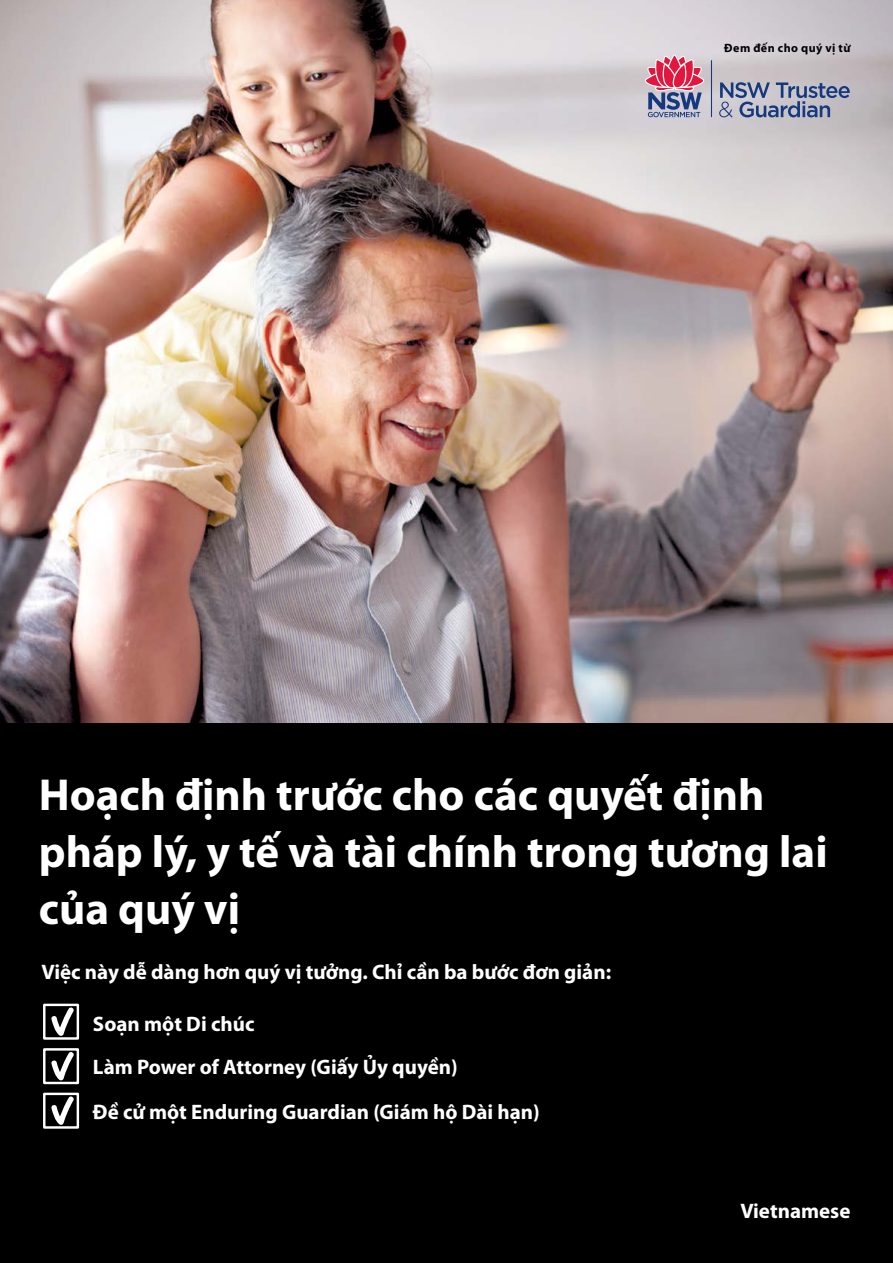
<style>
.page{position:relative;width:893px;height:1263px;background:#fff}
.page>*{position:absolute;margin:0;border:0;box-sizing:border-box;transform-origin:0 0}
.t1{font:700 45px/57px "Myriad Pro";color:#fff}
.Front_Reverse_text{font:700 21px "Myriad Pro";color:#fff}
.t2{font:700 12px "Myriad Pro";letter-spacing:.04em;color:#000}
</style>
<div class="page">
<div style="left:0;top:723px;width:893px;height:540px;background:#000"></div>
<img style="left:0;top:0;width:893px;height:723px">
<div style="left:43px;top:1093px;width:36px;height:36px;border:2px solid #fff"></div>
<svg style="left:51px;top:1095px;width:24px;height:30px"></svg>
<div style="left:43px;top:1048px;width:36px;height:36px;border:2px solid #fff"></div>
<svg style="left:51px;top:1050px;width:24px;height:31px"></svg>
<div style="left:43px;top:1004px;width:36px;height:36px;border:2px solid #fff"></div>
<svg style="left:51px;top:1006px;width:24px;height:30px"></svg>
<hr style="left:711px;top:60px;width:1px;height:57px;background:#15397f">
<svg style="left:719px;top:82px;width:131px;height:35px;background:#9199b1"></svg>
<svg style="left:645px;top:54px;width:59px;height:63px;background:#bc859e"></svg>
<p class="t2" style="left:724px;top:40px;width:128px">Đem đến cho quý vị từ</p>
<p class="t1" style="left:39px;top:765px;width:790px">Hoạch định trước cho các quyết định pháp lý, y tế và tài chính trong tương lai của quý vị</p>
<p class="Front_Reverse_text" style="left:42px;top:958px;width:571px">Việc này dễ dàng hơn quý vị tưởng. Chỉ cần ba bước đơn giản:</p>
<p class="Front_Reverse_text" style="left:93px;top:1010px;width:163px">Soạn một Di chúc</p>
<p class="Front_Reverse_text" style="left:93px;top:1053px;width:366px">Làm Power of Attorney (Giấy Ủy quyền)</p>
<p class="Front_Reverse_text" style="left:93px;top:1098px;width:448px">Đề cử một Enduring Guardian (Giám hộ Dài hạn)</p>
<p class="Front_Reverse_text" style="left:740px;top:1197px;width:112px">Vietnamese</p>
</div>
